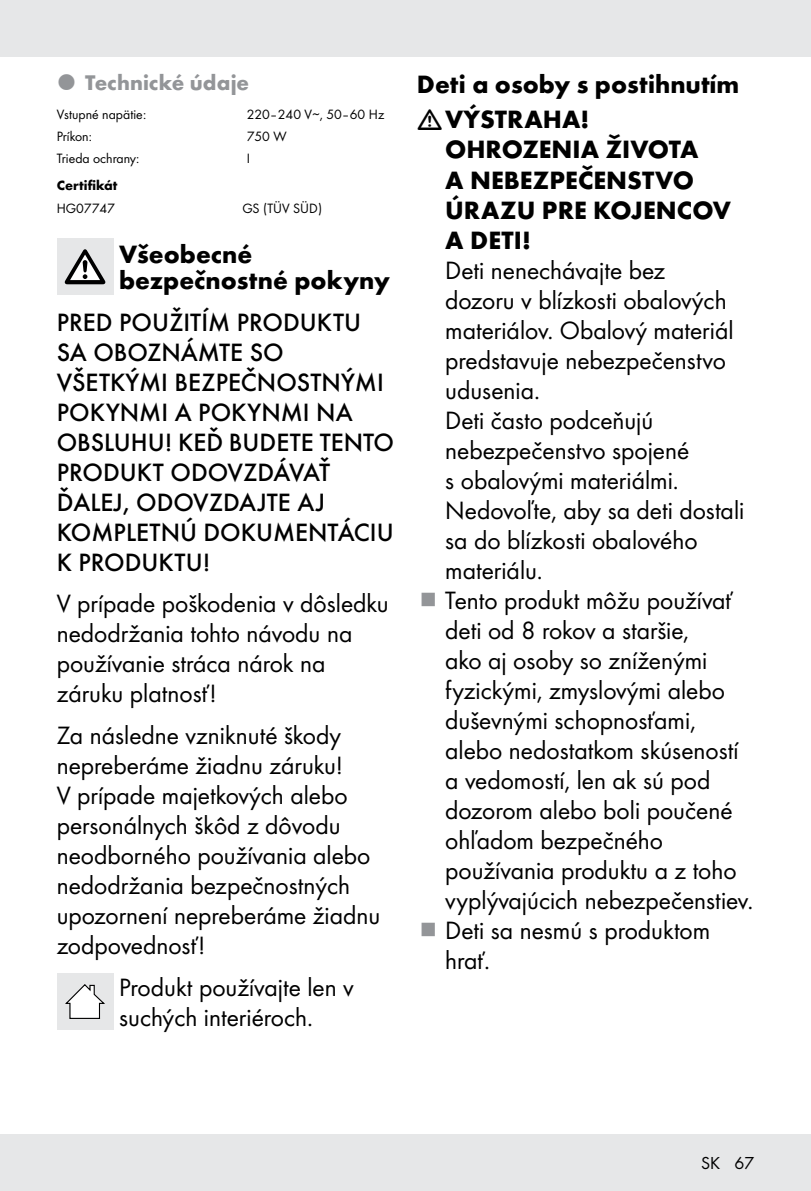
<style>
.page{position:relative;width:811px;height:1191px;background:#fff}
.page>*{position:absolute;margin:0;border:0;box-sizing:border-box;transform-origin:0 0}
.t1{font:26px/30px "Futura Boo";color:#000}
.t2{font:500 26px/30px "Futura";color:#000}
.t3{font:700 26px/30px "Futura";color:#000}
.t4{font:700 22px "Futura";color:#939598}
.t5{font:18px "Futura Boo";color:#000}
.t6{font:14px "Futura Boo";color:#000}
.t7{font:700 14px "Futura";color:#000}
</style>
<div class="page">
<div style="left:0;top:1134px;width:811px;height:57px;background:#e6e7e8"></div>
<div style="left:0;top:0;width:811px;height:57px;background:#e6e7e8"></div>
<div style="left:57px;top:238px;width:56px;height:57px;background:#e6e7e8"></div>
<svg style="left:65px;top:249px;width:40px;height:35px"></svg>
<div style="left:57px;top:973px;width:56px;height:56px;background:#e6e7e8"></div>
<svg style="left:65px;top:984px;width:40px;height:35px"></svg>
<p class="t4" style="left:85px;top:66px;width:166px">Technické údaje</p>
<p class="t6" style="left:57px;top:105px;width:91px">Vstupné napätie:</p>
<p class="t6" style="left:247px;top:105px;width:139px">220–240 V∼, 50–60 Hz</p>
<p class="t6" style="left:57px;top:127px;width:37px">Príkon:</p>
<p class="t6" style="left:247px;top:127px;width:41px">750 W</p>
<p class="t6" style="left:57px;top:148px;width:84px">Trieda ochrany:</p>
<p class="t6" style="left:247px;top:148px;width:5px">I</p>
<p class="t7" style="left:57px;top:174px;width:62px">Certifikát</p>
<p class="t6" style="left:57px;top:199px;width:60px">HG07747</p>
<p class="t6" style="left:242px;top:199px;width:81px">GS (TÜV SÜD)</p>
<p class="t3" style="left:119px;top:240px;width:272px;line-height:26px">Všeobecné bezpečnostné pokyny</p>
<p class="t2" style="left:57px;top:305px;width:339px">PRED POUŽITÍM PRODUKTU<br>SA OBOZNÁMTE SO<br>VŠETKÝMI BEZPEČNOSTNÝMI<br>POKYNMI A POKYNMI NA<br>OBSLUHU! KEĎ BUDETE TENTO<br>PRODUKT ODOVZDÁVAŤ<br>ĎALEJ, ODOVZDAJTE AJ<br>KOMPLETNÚ DOKUMENTÁCIU<br>K PRODUKTU!</p>
<p class="t1" style="left:57px;top:587px;width:334px">V prípade poškodenia v dôsledku nedodržania tohto návodu na používanie stráca nárok na záruku platnosť!</p>
<p class="t1" style="left:57px;top:718px;width:325px">Za následne vzniknuté škody nepreberáme žiadnu záruku!<br>V prípade majetkových alebo personálnych škôd z dôvodu neodborného používania alebo nedodržania bezpečnostných upozornení nepreberáme žiadnu zodpovednosť!</p>
<p class="t1" style="left:119px;top:971px;width:236px">Produkt používajte len v suchých interiéroch.</p>
<p class="t3" style="left:445px;top:64px;width:296px;line-height:35.6px;text-indent:-28px">Deti a osoby s postihnutím<br>VÝSTRAHA!</p>
<p class="t3" style="left:445px;top:133px;width:287px">OHROZENIA ŽIVOTA<br>A NEBEZPEČENSTVO<br>ÚRAZU PRE KOJENCOV<br>A DETI!</p>
<p class="t1" style="left:445px;top:253px;width:306px">Deti nenechávajte bez<br>dozoru v blízkosti obalových materiálov. Obalový materiál predstavuje nebezpečenstvo udusenia.<br>Deti často podceňujú nebezpečenstvo spojené<br>s obalovými materiálmi.<br>Nedovoľte, aby sa deti dostali sa do blízkosti obalového materiálu.<br>Tento produkt môžu používať deti od 8 rokov a staršie,<br>ako aj osoby so zníženými fyzickými, zmyslovými alebo duševnými schopnosťami, alebo nedostatkom skúseností a vedomostí, len ak sú pod dozorom alebo boli poučené ohľadom bezpečného používania produktu a z toho vyplývajúcich nebezpečenstiev.<br>Deti sa nesmú s produktom hrať.</p>
<p class="t5" style="left:701px;top:1150px;width:55px">SK 67</p>
</div>
